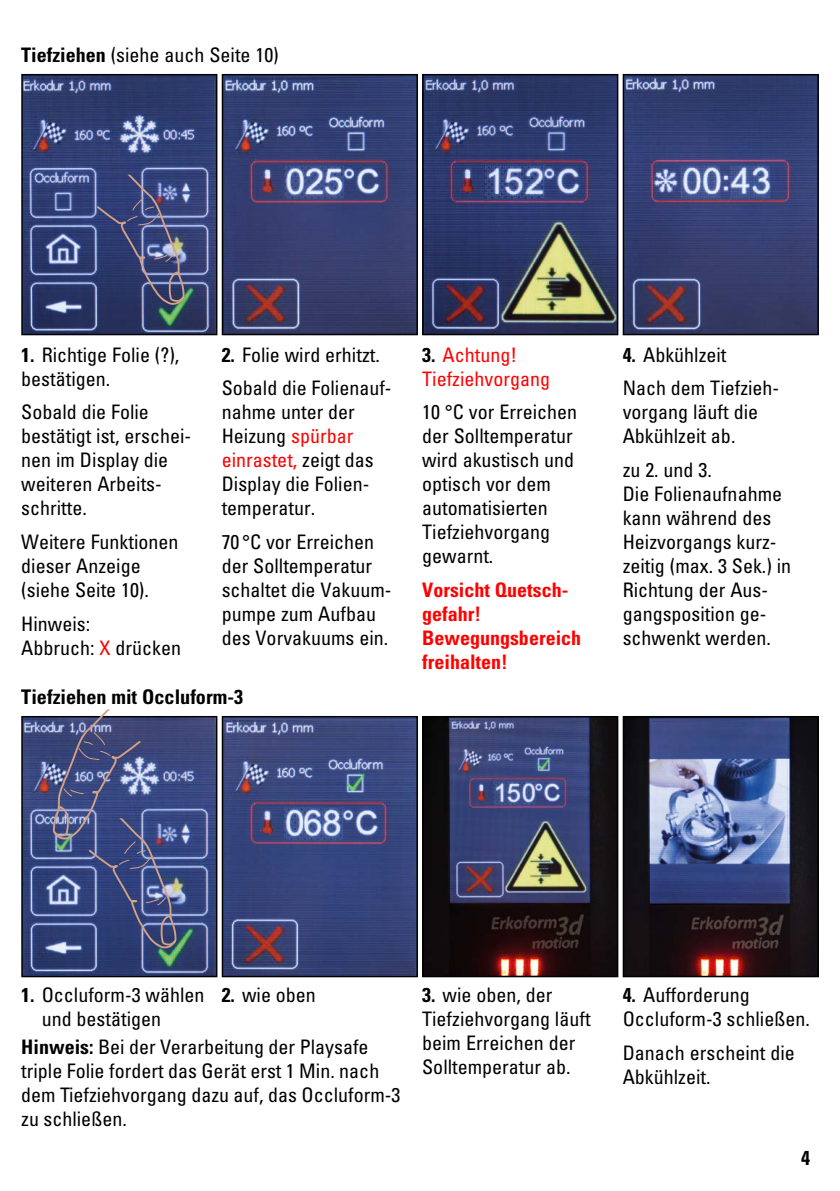
<style>
.page{position:relative;width:840px;height:1191px;background:#fff}
.page>*{position:absolute;margin:0;border:0;box-sizing:border-box;transform-origin:0 0}
.t1{font:700 condensed 20.2px "Univers";color:#000}
.t2{font:condensed 20px/24px "Univers";color:#000}
.t3{font:700 condensed 20px/24px "Univers";color:#f00}
.t4{font:condensed 20px/24px "Univers";color:#f00}
.s1{font-weight:700}
.s2{color:#f00}
.s3{font-weight:700;color:#000}
</style>
<div class="page">
<img style="left:224px;top:718px;width:191px;height:257px">
<div style="left:222px;top:716px;width:195px;height:261px;border:1px solid #000"></div>
<img style="left:23px;top:76px;width:192px;height:257px">
<div style="left:21px;top:74px;width:196px;height:261px;border:1px solid #000"></div>
<img style="left:224px;top:76px;width:191px;height:257px">
<div style="left:222px;top:74px;width:195px;height:261px;border:1px solid #000"></div>
<img style="left:424px;top:76px;width:192px;height:257px">
<div style="left:422px;top:74px;width:196px;height:261px;border:1px solid #000"></div>
<img style="left:624px;top:76px;width:192px;height:257px">
<div style="left:622px;top:74px;width:196px;height:261px;border:1px solid #000"></div>
<svg style="left:90px;top:175px;width:121px;height:135px;background:#444e7d"></svg>
<img style="left:23px;top:718px;width:192px;height:257px">
<div style="left:21px;top:716px;width:196px;height:261px;border:1px solid #000"></div>
<img style="left:424px;top:718px;width:192px;height:257px">
<div style="left:422px;top:716px;width:196px;height:261px;border:1px solid #000"></div>
<img style="left:624px;top:718px;width:192px;height:257px">
<div style="left:622px;top:716px;width:196px;height:261px;border:1px solid #000"></div>
<svg style="left:26px;top:709px;width:177px;height:245px;background:#4e5b8a"></svg>
<p class="t2" style="left:21px;top:42px;width:259px"><span class="s1">Tiefziehen</span> (siehe auch Seite 10)</p>
<p class="t2" style="left:21px;top:342px;width:159px"><span class="s1">1.</span> Richtige Folie (?), bestätigen.</p>
<p class="t2" style="left:21px;top:400px;width:171px">Sobald die Folie bestätigt ist, erschei&shy;nen im Display die weiteren Arbeits&shy;schritte.</p>
<p class="t2" style="left:21px;top:529px;width:159px">Weitere Funktionen dieser Anzeige (siehe Seite 10).</p>
<p class="t2" style="left:21px;top:611px;width:161px">Hinweis:<br>Abbruch: <span class="s2">X</span> drücken</p>
<p class="t2" style="left:221px;top:337px;width:171px;line-height:33.6px"><span class="s1">2.</span> Folie wird erhitzt.<br>Sobald die Folienauf-</p>
<p class="t2" style="left:221px;top:400px;width:153px">nahme unter der<br>Heizung <span class="s2">spürbar einrastet,</span> zeigt das<br>Display die Folien&shy;temperatur.</p>
<p class="t2" style="left:221px;top:529px;width:169px">70 °C vor Erreichen der Solltemperatur schaltet die Vakuum&shy;pumpe zum Aufbau des Vorvakuums ein.</p>
<p class="t1" style="left:21px;top:684px;width:223px">Tiefziehen mit Occluform-3</p>
<p class="t4" style="left:422px;top:342px;width:129px"><span class="s3">3.</span> Achtung!<br>Tiefziehvorgang</p>
<p class="t2" style="left:422px;top:400px;width:156px">10 °C vor Erreichen der Solltemperatur wird akustisch und optisch vor dem automatisierten<br>Tiefziehvorgang gewarnt.</p>
<p class="t3" style="left:422px;top:577px;width:160px">Vorsicht Quetsch&shy;gefahr!<br>Bewegungsbereich freihalten!</p>
<p class="t2" style="left:622px;top:337px;width:158px;line-height:33.6px"><span class="s1">4.</span> Abkühlzeit<br>Nach dem Tiefzieh-</p>
<p class="t2" style="left:622px;top:400px;width:137px">vorgang läuft die<br>Abkühlzeit ab.</p>
<p class="t2" style="left:622px;top:457px;width:170px">zu 2. und 3.<br>Die Folienaufnahme kann während des<br>Heizvorgangs kurz&shy;zeitig (max. 3 Sek.) in<br>Richtung der Aus&shy;gangsposition ge&shy;schwenkt werden.</p>
<p class="t2" style="left:42px;top:982px;width:164px;text-indent:-20px"><span class="s1">1.</span> Occluform-3 wählen und bestätigen</p>
<p class="t2" style="left:221px;top:982px;width:96px"><span class="s1">2.</span> wie oben</p>
<p class="t2" style="left:422px;top:982px;width:170px"><span class="s1">3.</span> wie oben, der<br>Tiefziehvorgang läuft beim Erreichen der<br>Solltemperatur ab.</p>
<p class="t2" style="left:622px;top:982px;width:189px"><span class="s1">4.</span> Aufforderung<br>Occluform-3 schließen.</p>
<p class="t2" style="left:21px;top:1034px;width:380px"><span class="s1">Hinweis:</span> Bei der Verarbeitung der Playsafe triple Folie fordert das Gerät erst 1 Min. nach dem Tiefziehvorgang dazu auf, das Occluform-3 zu schließen.</p>
<p class="t2" style="left:622px;top:1040px;width:173px">Danach erscheint die<br>Abkühlzeit.</p>
<p class="t1" style="left:800px;top:1145px;width:10px">4</p>
</div>
